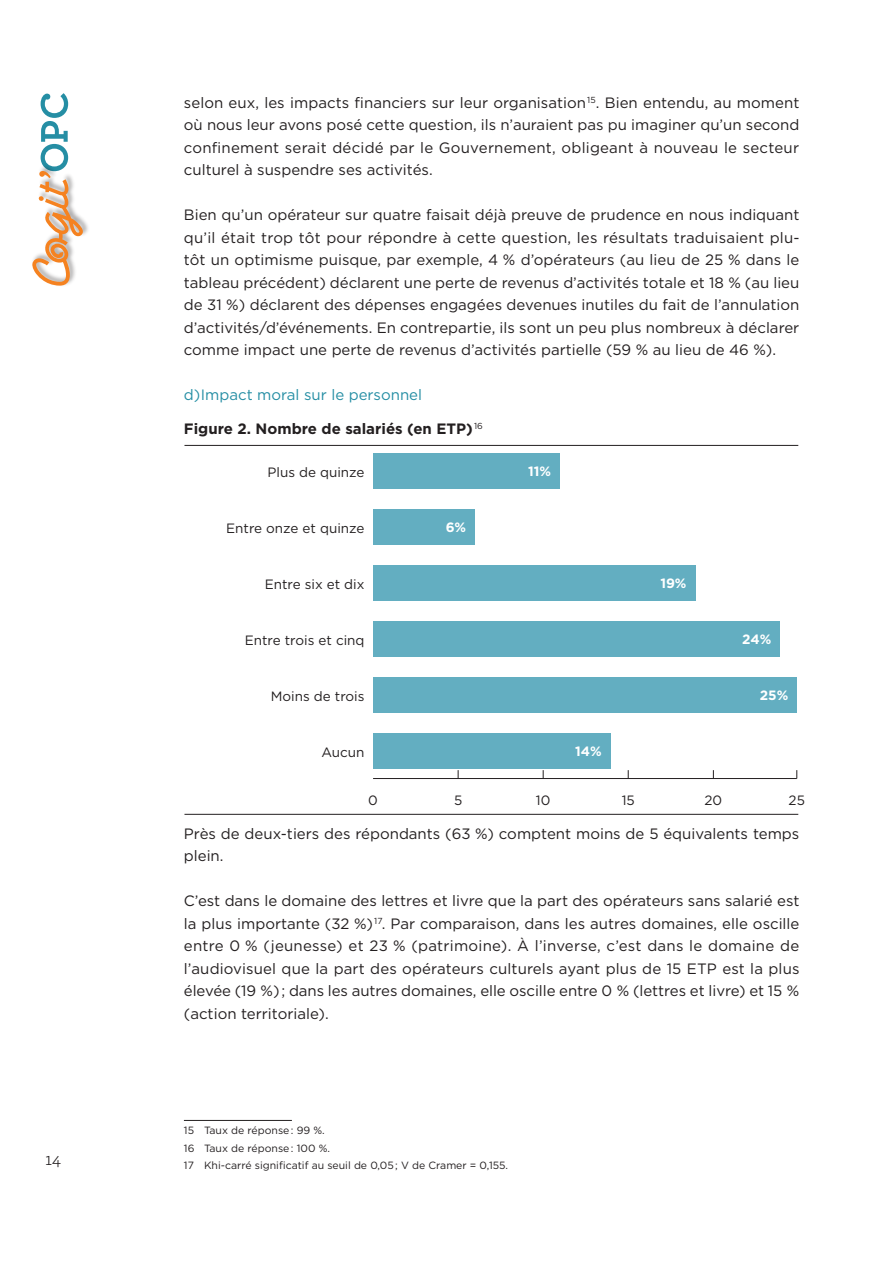
<style>
.page{position:relative;width:893px;height:1263px;background:#fff}
.page>*{position:absolute;margin:0;border:0;box-sizing:border-box;transform-origin:0 0}
.t1{font:18px "Archer";color:#231f20}
.t2{font:15px/22.5px "Gotham";color:#231f20;text-align:justify}
.t3{font:700 15px "Gotham";color:#231f20}
.t4{font:15px "Gotham";color:#258ea4}
.t5{font:13.5px "Gotham";color:#231f20}
.t6{font:700 13.5px "Gotham";color:#fff}
.t7{font:10.5px/17.7px "Gotham";color:#231f20}
</style>
<div class="page">
<img style="left:83px;top:219px;width:5px;height:16px">
<svg style="left:32px;top:93px;width:51px;height:193px"></svg>
<hr style="left:184px;top:1120px;width:108px;height:1px;background:#231f20">
<hr style="left:184px;top:445px;width:614px;height:1px;background:#231f20">
<hr style="left:184px;top:814px;width:614px;height:1px;background:#231f20">
<hr style="left:373px;top:778px;width:424px;height:1px;background:#231f20">
<div style="left:373px;top:453px;width:186px;height:36px;background:#63aec1"></div>
<div style="left:373px;top:509px;width:102px;height:36px;background:#63aec1"></div>
<div style="left:373px;top:565px;width:322px;height:36px;background:#63aec1"></div>
<div style="left:373px;top:621px;width:407px;height:35px;background:#63aec1"></div>
<div style="left:373px;top:677px;width:424px;height:35px;background:#63aec1"></div>
<div style="left:373px;top:733px;width:237px;height:35px;background:#63aec1"></div>
<p class="t1" style="left:45px;top:1147px;width:17px">14</p>
<p class="t2" style="left:184px;top:91px;width:617px">selon eux, les impacts financiers sur leur organisation <sup>15</sup>. Bien entendu, au moment où nous leur avons posé cette question, ils n’auraient pas pu imaginer qu’un second confinement serait décidé par le Gouvernement, obligeant à nouveau le secteur culturel à suspendre ses activités.</p>
<p class="t2" style="left:184px;top:203px;width:617px">Bien qu’un opérateur sur quatre faisait déjà preuve de prudence en nous indiquant qu’il était trop tôt pour répondre à cette question, les résultats traduisaient plu&shy;tôt un optimisme puisque, par exemple, 4 % d’opérateurs (au lieu de 25 % dans le tableau précédent) déclarent une perte de revenus d’activités totale et 18 % (au lieu de 31 %) déclarent des dépenses engagées devenues inutiles du fait de l’annulation d’activités/d’événements. En contrepartie, ils sont un peu plus nombreux à déclarer comme impact une perte de revenus d’activités partielle (59 % au lieu de 46 %).</p>
<p class="t4" style="left:184px;top:385px;width:240px">d)Impact moral sur le personnel</p>
<p class="t3" style="left:184px;top:419px;width:300px">Figure 2. Nombre de salariés (en ETP) <sup>16</sup></p>
<p class="t5" style="left:267px;top:464px;width:99px">Plus de quinze</p>
<p class="t6" style="left:528px;top:462px;width:25px">11%</p>
<p class="t5" style="left:226px;top:520px;width:140px">Entre onze et quinze</p>
<p class="t6" style="left:446px;top:518px;width:22px">6%</p>
<p class="t5" style="left:265px;top:576px;width:101px">Entre six et dix</p>
<p class="t6" style="left:660px;top:574px;width:28px">19%</p>
<p class="t5" style="left:245px;top:632px;width:121px">Entre trois et cinq</p>
<p class="t6" style="left:742px;top:630px;width:31px">24%</p>
<p class="t5" style="left:271px;top:688px;width:95px">Moins de trois</p>
<p class="t6" style="left:760px;top:686px;width:30px">25%</p>
<p class="t5" style="left:321px;top:744px;width:45px">Aucun</p>
<p class="t6" style="left:575px;top:742px;width:28px">14%</p>
<p class="t5" style="left:368px;top:792px;width:11px">0</p>
<p class="t5" style="left:454px;top:792px;width:10px">5</p>
<p class="t5" style="left:536px;top:792px;width:16px">10</p>
<p class="t5" style="left:622px;top:792px;width:15px">15</p>
<p class="t5" style="left:704px;top:792px;width:19px">20</p>
<p class="t5" style="left:789px;top:792px;width:18px">25</p>
<p class="t2" style="left:184px;top:822px;width:617px">Près de deux-tiers des répondants (63 %) comptent moins de 5 équivalents temps plein.</p>
<p class="t2" style="left:184px;top:889px;width:617px">C’est dans le domaine des lettres et livre que la part des opérateurs sans salarié est la plus importante (32 %) <sup>17</sup>. Par comparaison, dans les autres domaines, elle oscille entre 0 % (jeunesse) et 23 % (patrimoine). À l’inverse, c’est dans le domaine de l’audiovisuel que la part des opérateurs culturels ayant plus de 15 ETP est la plus élevée (19 %) ; dans les autres domaines, elle oscille entre 0 % (lettres et livre) et 15 % (action territoriale).</p>
<p class="t7" style="left:184px;top:1121px;width:326px">15 Taux de réponse : 99 %.<br>16 Taux de réponse : 100 %.<br>17 Khi-carré significatif au seuil de 0,05 ; V de Cramer = 0,155.</p>
</div>
